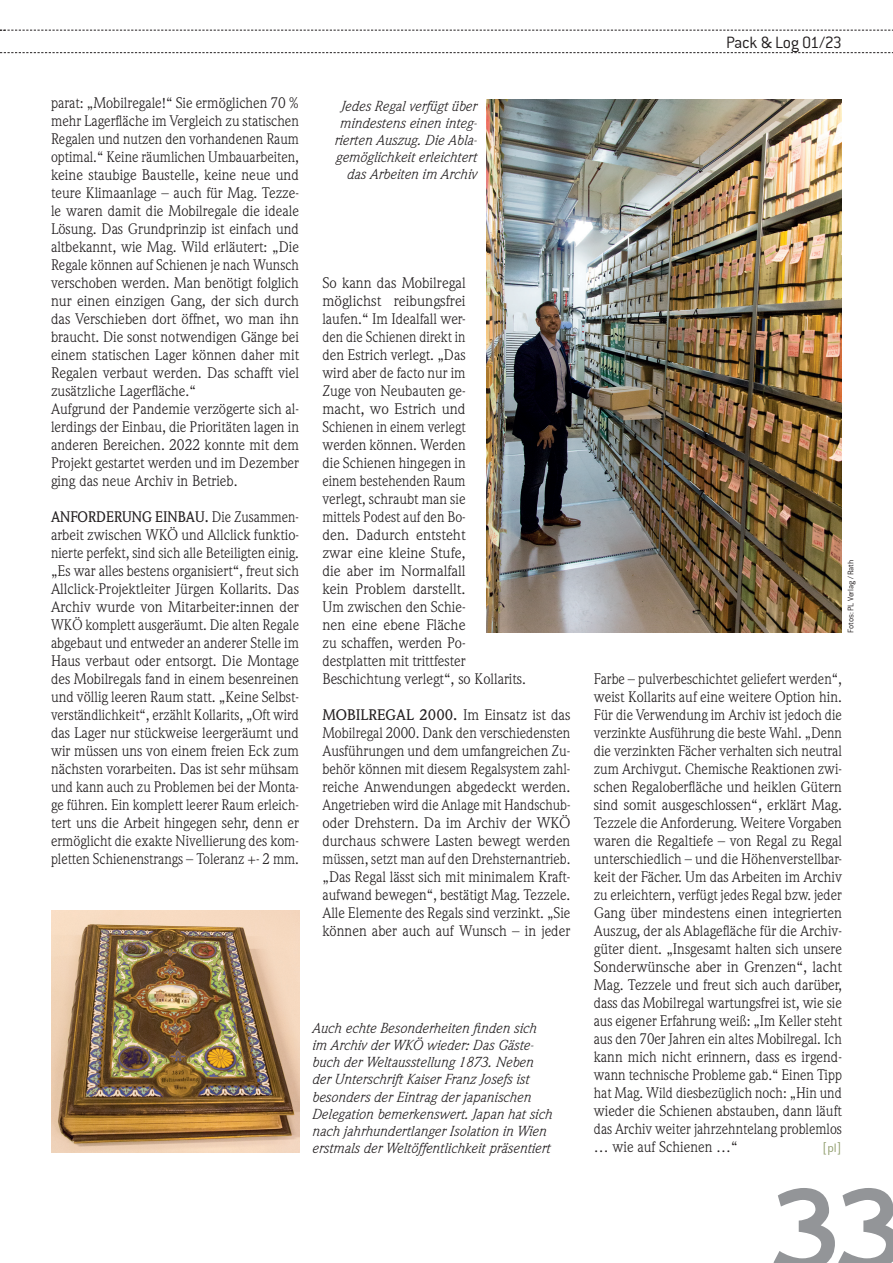
<style>
.page{position:relative;width:893px;height:1263px;background:#fff}
.page>*{position:absolute;margin:0;border:0;box-sizing:border-box;transform-origin:0 0}
.t1{font:700 108px "Aerohop";color:#939598}
.t2{font:300 18px "Conduit ITC Pro";letter-spacing:-.03em;color:#231f20}
.t3{font:15px/18px "Weidemann Std";color:#231f20}
.t4{font:15px/18px "Weidemann Std";color:#231f20;text-align:justify;scale:.96 1}
.t5{font:15px/18px "Weidemann Std";color:#231f20;text-align:justify;scale:.94 1}
.t6{font:italic 14.25px/17.1px "Weidemann Std";color:#231f20}
.t7{font:300 13.5px "Conduit ITC Pro";color:#919e6e}
.t8{font:300 9px "Conduit ITC Pro";letter-spacing:-.02em;color:#231f20}
.s1{font-weight:500}
</style>
<div class="page">
<img style="left:487px;top:100px;width:355px;height:532px">
<img style="left:51px;top:911px;width:248px;height:242px">
<svg style="left:0;top:52px;width:893px;height:1px"></svg>
<svg style="left:0;top:30px;width:893px;height:1px"></svg>
<p class="t3" style="left:51px;top:94px;width:250px">parat: „Mobilregale!“ Sie ermöglichen 70 % mehr Lagerfläche im Vergleich zu statischen Regalen und nutzen den vorhandenen Raum optimal.“ Keine räumlichen Umbauarbeiten, keine staubige Baustelle, keine neue und teure Klimaanlage – auch für Mag. Tezze&shy;le waren damit die Mobilregale die ideale Lösung. Das Grundprinzip ist einfach und altbekannt, wie Mag. Wild erläutert: „Die Regale können auf Schienen je nach Wunsch verschoben werden. Man benötigt folglich nur einen einzigen Gang, der sich durch das Verschieben dort öffnet, wo man ihn braucht. Die sonst notwendigen Gänge bei einem statischen Lager können daher mit Regalen verbaut werden. Das schafft viel zusätzliche Lagerfläche.“<br>Aufgrund der Pandemie verzögerte sich al&shy;lerdings der Einbau, die Prioritäten lagen in anderen Bereichen. 2022 konnte mit dem Projekt gestartet werden und im Dezember ging das neue Archiv in Betrieb.</p>
<p class="t5" style="left:51px;top:508px;width:265px"><span class="s1">ANFORDERUNG EINBAU.</span> Die Zusammen&shy;arbeit zwischen WKÖ und Allclick funktio&shy;nierte perfekt, sind sich alle Beteiligten einig. „Es war alles bestens organisiert“, freut sich Allclick-Projektleiter Jürgen Kollarits. Das Archiv wurde von Mitarbeiter:innen der WKÖ komplett ausgeräumt. Die alten Regale abgebaut und entweder an anderer Stelle im Haus verbaut oder entsorgt. Die Montage des Mobilregals fand in einem besenreinen und völlig leeren Raum statt. „Keine Selbst&shy;verständlichkeit“, erzählt Kollarits, „Oft wird das Lager nur stückweise leergeräumt und wir müssen uns von einem freien Eck zum nächsten vorarbeiten. Das ist sehr mühsam und kann auch zu Problemen bei der Monta&shy;ge führen. Ein komplett leerer Raum erleich&shy;tert uns die Arbeit hingegen sehr, denn er ermöglicht die exakte Nivellierung des kom&shy;pletten Schienenstrangs – Toleranz +- 2 mm.</p>
<p class="t6" style="left:334px;top:97px;width:145px;text-align:right">Jedes Regal verfügt über mindestens einen integ&shy;rierten Auszug. Die Abla&shy;gemöglichkeit erleichtert das Arbeiten im Archiv</p>
<p class="t3" style="left:322px;top:274px;width:205px">So kann das Mobilregal möglichst reibungsfrei<br>laufen.“ Im Idealfall wer-<br>den die Schienen direkt in<br>den Estrich verlegt. „Das<br>wird aber de facto nur im<br>Zuge von Neubauten ge-<br>macht, wo Estrich und<br>Schienen in einem verlegt<br>werden können. Werden<br>die Schienen hingegen in<br>einem bestehenden Raum<br>verlegt, schraubt man sie<br>mittels Podest auf den Bo-<br>den. Dadurch entsteht<br>zwar eine kleine Stufe,<br>die aber im Normalfall<br>kein Problem darstellt.<br>Um zwischen den Schie-<br>nen eine ebene Fläche<br>zu schaffen, werden Po&shy;destplatten mit trittfester<br>Beschichtung verlegt“, so Kollarits.</p>
<p class="t3" style="left:322px;top:706px;width:250px;text-align:justify"><span class="s1">MOBILREGAL 2000.</span> Im Einsatz ist das Mobilregal 2000. Dank den verschiedensten Ausführungen und dem umfangreichen Zu&shy;behör können mit diesem Regalsystem zahl&shy;reiche Anwendungen abgedeckt werden.<br>Angetrieben wird die Anlage mit Handschub&shy;oder Drehstern. Da im Archiv der WKÖ durchaus schwere Lasten bewegt werden müssen, setzt man auf den Drehsternantrieb. „Das Regal lässt sich mit minimalem Kraft&shy;aufwand bewegen“, bestätigt Mag. Tezzele.<br>Alle Elemente des Regals sind verzinkt. „Sie können aber auch auf Wunsch – in jeder</p>
<p class="t6" style="left:311px;top:1019px;width:241px">Auch echte Besonderheiten finden sich im Archiv der WKÖ wieder: Das Gäste&shy;buch der Weltausstellung 1873. Neben der Unterschrift Kaiser Franz Josefs ist besonders der Eintrag der japanischen Delegation bemerkenswert. Japan hat sich nach jahrhundertlanger Isolation in Wien erstmals der Weltöffentlichkeit präsentiert</p>
<p class="t2" style="left:726px;top:32px;width:117px">Pack &amp; Log 01/23</p>
<p class="t8" style="left:846px;top:632px;width:74px;rotate:-90deg">Fotos: PL Verlag / Rath</p>
<p class="t4" style="left:594px;top:670px;width:260px">Farbe – pulverbeschichtet geliefert werden“, weist Kollarits auf eine weitere Option hin.<br>Für die Verwendung im Archiv ist jedoch die verzinkte Ausführung die beste Wahl. „Denn die verzinkten Fächer verhalten sich neutral zum Archivgut. Chemische Reaktionen zwi&shy;schen Regaloberfläche und heiklen Gütern sind somit ausgeschlossen“, erklärt Mag.<br>Tezzele die Anforderung. Weitere Vorgaben waren die Regaltiefe – von Regal zu Regal unterschiedlich – und die Höhenverstellbar&shy;keit der Fächer. Um das Arbeiten im Archiv zu erleichtern, verfügt jedes Regal bzw. jeder Gang über mindestens einen integrierten Auszug, der als Ablagefläche für die Archiv&shy;güter dient. „Insgesamt halten sich unsere Sonderwünsche aber in Grenzen“, lacht Mag. Tezzele und freut sich auch darüber, dass das Mobilregal wartungsfrei ist, wie sie aus eigener Erfahrung weiß: „Im Keller steht aus den 70er Jahren ein altes Mobilregal. Ich kann mich nicht erinnern, dass es irgend&shy;wann technische Probleme gab.“ Einen Tipp hat Mag. Wild diesbezüglich noch: „Hin und wieder die Schienen abstauben, dann läuft das Archiv weiter jahrzehntelang problemlos … wie auf Schienen …“</p>
<p class="t7" style="left:822px;top:1140px;width:21px">[pl]</p>
<h1 class="t1" style="left:770px;top:1160px;width:135px">33</h1>
</div>
